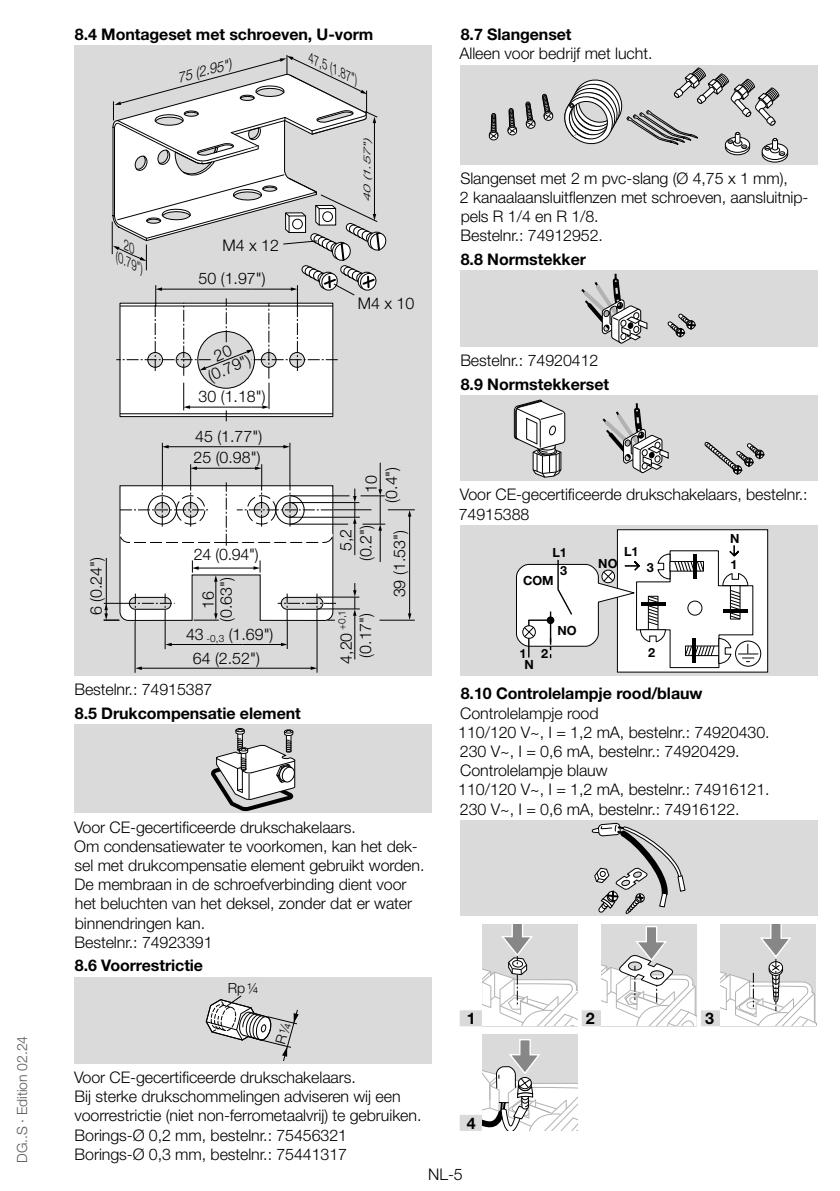
<style>
.page{position:relative;width:840px;height:1191px;background:#fff}
.page>*{position:absolute;margin:0;border:0;box-sizing:border-box;transform-origin:0 0}
.t1{font:300 16px/19.2px "Helvetica Neue LT Pro";letter-spacing:-.005em;color:#000}
.t2{font:700 16px "Helvetica Neue LT Pro";letter-spacing:-.005em;color:#000}
.t3{font:italic 300 14.4px "Helvetica Neue LT Pro";color:#000;scale:.92 1}
.t4{font:300 14px "Helvetica Neue LT Pro";letter-spacing:-.005em;color:#575756}
.t5{font:italic 300 13.4px/14.4px "Helvetica Neue LT Pro";color:#000;scale:.79 1}
.t6{font:700 12.6px/18.6px "Helvetica Neue LT Pro";color:#000;text-align:right}
.t7{font:italic 300 9.6px "Helvetica Neue LT Pro";color:#000;scale:1.55 1}
</style>
<div class="page">
<div style="left:74px;top:46px;width:357px;height:630px;background:#dadada"></div>
<hr style="left:162px;top:443px;width:1px;height:42px;background:#000">
<hr style="left:289px;top:443px;width:1px;height:43px;background:#000">
<hr style="left:167px;top:446px;width:76px;height:1px;background:#000">
<svg style="left:162px;top:445px;width:6px;height:3px"></svg>
<hr style="left:243px;top:446px;width:41px;height:1px;background:#000">
<svg style="left:283px;top:445px;width:7px;height:3px"></svg>
<hr style="left:112px;top:222px;width:1px;height:32px;background:#000">
<hr style="left:135px;top:622px;width:1px;height:51px;background:#000">
<hr style="left:316px;top:622px;width:1px;height:50px;background:#000">
<hr style="left:140px;top:668px;width:102px;height:1px;background:#000">
<svg style="left:135px;top:666px;width:7px;height:4px"></svg>
<hr style="left:242px;top:668px;width:70px;height:1px;background:#000">
<svg style="left:310px;top:666px;width:7px;height:4px"></svg>
<svg style="left:113px;top:55px;width:274px;height:366px"></svg>
<hr style="left:333px;top:509px;width:38px;height:1px;background:#000">
<svg style="left:103px;top:464px;width:233px;height:185px"></svg>
<hr style="left:379px;top:620px;width:35px;height:1px;background:#000">
<hr style="left:409px;top:515px;width:1px;height:99px;background:#000">
<svg style="left:407px;top:613px;width:4px;height:7px"></svg>
<hr style="left:318px;top:597px;width:41px;height:1px;background:#000">
<hr style="left:317px;top:608px;width:42px;height:1px;background:#000">
<hr style="left:354px;top:614px;width:1px;height:45px;background:#000">
<svg style="left:353px;top:583px;width:3px;height:33px"></svg>
<hr style="left:290px;top:502px;width:69px;height:1px;background:#000">
<hr style="left:290px;top:517px;width:69px;height:1px;background:#000">
<hr style="left:354px;top:522px;width:1px;height:33px;background:#000">
<hr style="left:290px;top:495px;width:59px;height:1px;background:#000">
<hr style="left:290px;top:524px;width:58px;height:1px;background:#000">
<hr style="left:379px;top:529px;width:1px;height:33px;background:#000">
<svg style="left:353px;top:463px;width:61px;height:67px"></svg>
<div style="left:74px;top:724px;width:357px;height:89px;background:#dadada"></div>
<svg style="left:211px;top:728px;width:84px;height:84px"></svg>
<div style="left:74px;top:977px;width:357px;height:86px;background:#dadada"></div>
<div style="left:459px;top:1010px;width:23px;height:16px;background:#dadada"></div>
<div style="left:581px;top:1010px;width:20px;height:16px;background:#dadada"></div>
<div style="left:700px;top:1010px;width:20px;height:16px;background:#dadada"></div>
<div style="left:459px;top:1114px;width:23px;height:16px;background:#dadada"></div>
<div style="left:459px;top:65px;width:357px;height:100px;background:#dadada"></div>
<svg style="left:761px;top:146px;width:26px;height:16px"></svg>
<div style="left:761px;top:145px;width:26px;height:18px;border:1px solid #000;border-radius:50%"></div>
<svg style="left:761px;top:143px;width:26px;height:16px"></svg>
<div style="left:761px;top:143px;width:26px;height:17px;border:1px solid #000;border-radius:50%"></div>
<div style="left:488px;top:130px;width:10px;height:9px;border:1px solid #000;border-radius:50%"></div>
<div style="left:488px;top:132px;width:10px;height:8px;border:1px solid #000;border-radius:50%"></div>
<svg style="left:489px;top:113px;width:8px;height:26px"></svg>
<div style="left:507px;top:125px;width:10px;height:9px;border:1px solid #000;border-radius:50%"></div>
<div style="left:507px;top:127px;width:10px;height:8px;border:1px solid #000;border-radius:50%"></div>
<svg style="left:507px;top:108px;width:8px;height:28px"></svg>
<div style="left:525px;top:119px;width:10px;height:8px;background:#0e0e0e;border-radius:50%"></div>
<div style="left:525px;top:120px;width:10px;height:9px;border:1px solid #000;border-radius:50%"></div>
<svg style="left:525px;top:101px;width:9px;height:27px"></svg>
<div style="left:543px;top:111px;width:10px;height:9px;border:1px solid #000;border-radius:4px"></div>
<div style="left:543px;top:112px;width:10px;height:9px;border:1px solid #000;border-radius:4px"></div>
<svg style="left:542px;top:94px;width:10px;height:26px"></svg>
<svg style="left:564px;top:68px;width:221px;height:88px"></svg>
<div style="left:459px;top:271px;width:357px;height:76px;background:#dadada"></div>
<svg style="left:667px;top:313px;width:29px;height:25px"></svg>
<svg style="left:581px;top:274px;width:66px;height:70px"></svg>
<div style="left:459px;top:396px;width:357px;height:85px;background:#dadada"></div>
<svg style="left:704px;top:441px;width:61px;height:34px"></svg>
<svg style="left:602px;top:403px;width:66px;height:70px"></svg>
<svg style="left:513px;top:400px;width:52px;height:78px"></svg>
<div style="left:459px;top:526px;width:357px;height:150px;background:#dadada"></div>
<div style="left:617px;top:530px;width:150px;height:142px;background:#fff"></div>
<div style="left:616px;top:529px;width:151px;height:143px;border:1px solid #000"></div>
<div style="left:734px;top:640px;width:26px;height:26px;border:1px solid #000;border-radius:50%"></div>
<svg style="left:516px;top:544px;width:241px;height:124px"></svg>
<div style="left:459px;top:820px;width:357px;height:96px;background:#dadada"></div>
<svg style="left:591px;top:822px;width:95px;height:91px"></svg>
<svg style="left:482px;top:924px;width:95px;height:101px"></svg>
<svg style="left:601px;top:925px;width:95px;height:100px"></svg>
<svg style="left:720px;top:924px;width:95px;height:101px"></svg>
<svg style="left:482px;top:1035px;width:95px;height:95px"></svg>
<svg style="left:205px;top:995px;width:93px;height:66px"></svg>
<p class="t4" style="left:13px;top:1162px;width:128px;rotate:-90deg">DG..S · Edition 02.24</p>
<p class="t2" style="left:75px;top:24px;width:300px">8.4 Montageset met schroeven, U-vorm</p>
<p class="t3" style="left:175px;top:69px;width:62px;rotate:-15deg">75 (2.95")</p>
<p class="t5" style="left:313px;top:51px;width:69px;rotate:25deg">47,5 (1.87")</p>
<p class="t5" style="left:127px;top:237px;width:39px;rotate:25deg">20 (0.79")</p>
<p class="t1" style="left:86px;top:615px;width:60px;rotate:-90deg">6 (0.24")</p>
<p class="t1" style="left:198px;top:228px;width:82px;line-height:33.6px;text-indent:24px">M4 x 12<br>50 (1.97")</p>
<p class="t1" style="left:199px;top:354px;width:46px;line-height:16px;text-align:center;rotate:-23deg">20 (0.79")</p>
<p class="t1" style="left:198px;top:387px;width:69px">30 (1.18")</p>
<p class="t1" style="left:195px;top:426px;width:69px">45 (1.77")</p>
<p class="t1" style="left:193px;top:447px;width:69px">25 (0.98")</p>
<p class="t1" style="left:194px;top:545px;width:66px">24 (0.94")</p>
<p class="t1" style="left:198px;top:622px;width:46px;line-height:18px;text-align:center;rotate:-90deg">16 (0.63")</p>
<p class="t1" style="left:186px;top:622px;width:89px;line-height:24.2px;text-align:center">43 <sub>-0,3</sub> (1.69")<br>64 (2.52")</p>
<p class="t1" style="left:74px;top:679px;width:139px">Βestelnr.: 74915387</p>
<p class="t2" style="left:75px;top:703px;width:227px">8.5 Drukcompensatie element</p>
<p class="t7" style="left:361px;top:202px;width:45px;rotate:-90deg">40(1.57")</p>
<p class="t1" style="left:357px;top:293px;width:58px">M4 x 10</p>
<p class="t1" style="left:361px;top:502px;width:37px;line-height:20px;text-align:center;rotate:-90deg">10 (0.4")</p>
<p class="t1" style="left:335px;top:561px;width:37px;line-height:20px;text-align:center;rotate:-90deg">5,2 (0.2")</p>
<p class="t1" style="left:336px;top:664px;width:55px;text-align:center;rotate:-90deg">4,20 <sup>+0,1 </sup>(0.17")</p>
<p class="t1" style="left:389px;top:597px;width:69px;rotate:-90deg">39 (1.53")</p>
<p class="t1" style="left:74px;top:817px;width:352px">Voor CE-gecertificeerde drukschakelaars.<br>Om condensatiewater te voorkomen, kan het dek&shy;sel met drukcompensatie element gebruikt worden.<br>De membraan in de schroefverbinding dient voor het beluchten van het deksel, zonder dat er water binnendringen kan.<br>Bestelnr.: 74923391</p>
<p class="t2" style="left:75px;top:955px;width:130px">8.6 Voorrestrictie</p>
<p class="t1" style="left:74px;top:1067px;width:349px">Voor CE-gecertificeerde drukschakelaars.<br>Bij sterke drukschommelingen adviseren wij een voorrestrictie (niet non-ferrometaalvrij) te gebruiken.<br>Borings-Ø 0,2 mm, bestelnr.: 75456321<br>Borings-Ø 0,3 mm, bestelnr.: 75441317</p>
<p class="t2" style="left:460px;top:24px;width:112px">8.7 Slangenset</p>
<p class="t1" style="left:459px;top:43px;width:194px">Alleen voor bedrijf met lucht.</p>
<p class="t1" style="left:459px;top:168px;width:350px">Slangenset met 2 m pvc-slang (Ø 4,75 x 1 mm),<br>2 kanaalaansluitflenzen met schroeven, aansluitnip&shy;pels R 1/4 en R 1/8.<br>Bestelnr.: 74912952.</p>
<p class="t2" style="left:460px;top:249px;width:127px">8.8 Normstekker</p>
<p class="t1" style="left:460px;top:351px;width:139px">Βestelnr.: 74920412</p>
<p class="t2" style="left:460px;top:374px;width:150px">8.9 Normstekkerset</p>
<p class="t1" style="left:458px;top:485px;width:350px">Voor CE-gecertificeerde drukschakelaars, bestelnr.:<br>74915388</p>
<p class="t6" style="left:552px;top:542px;width:16px">L1<br>3</p>
<p class="t6" style="left:522px;top:570px;width:32px">COM</p>
<p class="t6" style="left:519px;top:643px;width:30px">1 2</p>
<p class="t6" style="left:524px;top:655px;width:11px">N</p>
<p class="t6" style="left:557px;top:621px;width:21px">NO</p>
<p class="t6" style="left:623px;top:542px;width:16px">L1</p>
<p class="t6" style="left:598px;top:553px;width:21px">NO</p>
<p class="t6" style="left:729px;top:529px;width:11px">N</p>
<p class="t6" style="left:646px;top:557px;width:9px">3</p>
<p class="t6" style="left:730px;top:555px;width:9px">1</p>
<p class="t6" style="left:648px;top:643px;width:9px">2</p>
<p class="t2" style="left:460px;top:684px;width:243px">8.10 Controlelampje rood/blauw</p>
<p class="t1" style="left:458px;top:703px;width:313px">Controlelampje rood<br>110/120 V~, I = 1,2 mA, bestelnr.: 74920430.<br>230 V~, I = 0,6 mA, bestelnr.: 74920429.<br>Controlelampje blauw<br>110/120 V~, I = 1,2 mA, bestelnr.: 74916121.<br>230 V~, I = 0,6 mA, bestelnr.: 74916122.</p>
<p class="t2" style="left:466px;top:1008px;width:10px">1</p>
<p class="t2" style="left:585px;top:1008px;width:10px">2</p>
<p class="t2" style="left:704px;top:1008px;width:10px">3</p>
<p class="t2" style="left:466px;top:1113px;width:10px">4</p>
<p class="t1" style="left:428px;top:1164px;width:36px">NL-5</p>
</div>
